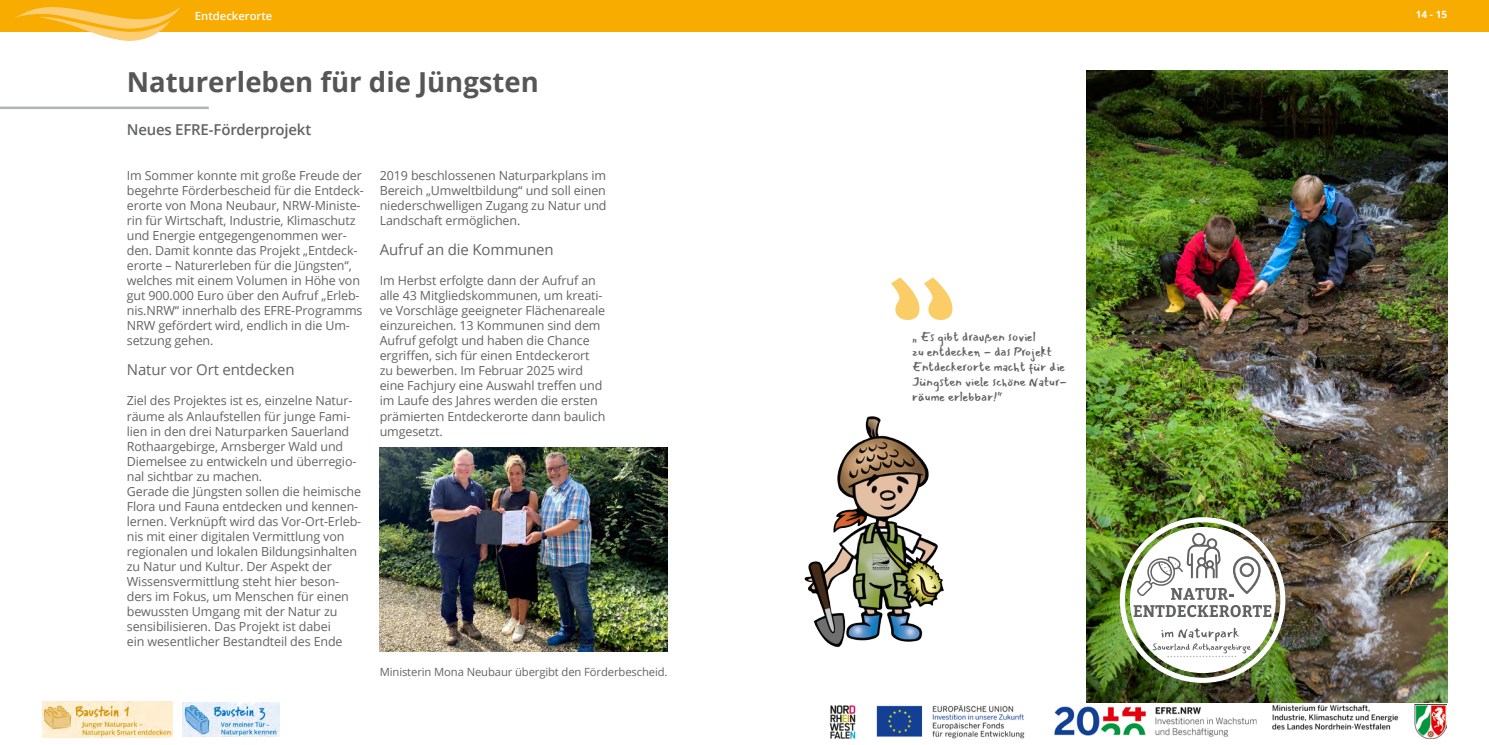
<style>
.page{position:relative;width:1489px;height:745px;background:#fff}
.page>*{position:absolute;margin:0;border:0;box-sizing:border-box;transform-origin:0 0}
.t1{font:700 27.5px "Open Sans";color:#555756}
.t2{font:15px "Open Sans";letter-spacing:-.01em;color:#626463}
.t3{font:600 15px "Open Sans";letter-spacing:-.015em;color:#626463}
.t4{font:12.5px/15px "Open Sans";letter-spacing:-.01em;color:#626463}
.t5{font:12.5px/15px "Mansalva";color:#626463}
.t6{font:11.25px "Open Sans";letter-spacing:-.01em;color:#626463}
.t7{font:600 11.25px "Open Sans";color:#fff}
.t8{font:700 10px "Open Sans";color:#fff}
</style>
<div class="page">
<div style="left:0;top:0;width:1488px;height:32px;background:#f9ac00"></div>
<hr style="left:0;top:106px;width:209px;height:3px;background:#b1b4b4">
<svg style="left:15px;top:7px;width:165px;height:34px"></svg>
<img style="left:380px;top:447px;width:287px;height:204px">
<img style="left:1086px;top:71px;width:360px;height:631px">
<img style="left:1119px;top:505px;width:166px;height:177px">
<img style="left:804px;top:416px;width:140px;height:232px">
<svg style="left:891px;top:277px;width:61px;height:43px"></svg>
<img style="left:43px;top:701px;width:129px;height:35px">
<img style="left:182px;top:702px;width:97px;height:34px">
<img style="left:876px;top:704px;width:149px;height:34px">
<img style="left:1054px;top:706px;width:203px;height:31px">
<img style="left:1272px;top:704px;width:174px;height:34px">
<img style="left:829px;top:705px;width:27px;height:34px">
<p class="t7" style="left:195px;top:9px;width:79px">Entdeckerorte</p>
<h1 class="t1" style="left:127px;top:62px;width:413px">Naturerleben für die Jüngsten</h1>
<p class="t3" style="left:127px;top:119px;width:186px">Neues EFRE-Förderprojekt</p>
<p class="t4" style="left:127px;top:168px;width:238px">Im Sommer konnte mit große Freude der begehrte Förderbescheid für die Entdeck&shy;erorte von Mona Neubaur, NRW-Ministe&shy;rin für Wirtschaft, Industrie, Klimaschutz und Energie entgegengenommen wer&shy;den. Damit konnte das Projekt „Entdeck&shy;erorte – Naturerleben für die Jüngsten“, welches mit einem Volumen in Höhe von gut 900.000 Euro über den Aufruf „Erleb&shy;nis.NRW“ innerhalb des EFRE-Programms NRW gefördert wird, endlich in die Um&shy;setzung gehen.</p>
<p class="t2" style="left:127px;top:359px;width:169px">Natur vor Ort entdecken</p>
<p class="t4" style="left:127px;top:393px;width:236px">Ziel des Projektes ist es, einzelne Natur&shy;räume als Anlaufstellen für junge Fami&shy;lien in den drei Naturparken Sauerland Rothaargebirge, Arnsberger Wald und Diemelsee zu entwickeln und überregio&shy;nal sichtbar zu machen.<br>Gerade die Jüngsten sollen die heimische Flora und Fauna entdecken und kennen&shy;lernen. Verknüpft wird das Vor-Ort-Erleb&shy;nis mit einer digitalen Vermittlung von regionalen und lokalen Bildungsinhalten zu Natur und Kultur. Der Aspekt der Wissensvermittlung steht hier beson&shy;ders im Fokus, um Menschen für einen bewussten Umgang mit der Natur zu sensibilisieren. Das Projekt ist dabei<br>ein wesentlicher Bestandteil des Ende</p>
<p class="t4" style="left:380px;top:168px;width:228px;text-align:justify">2019 beschlossenen Naturparkplans im Bereich „Umweltbildung“ und soll einen niederschwelligen Zugang zu Natur und Landschaft ermöglichen.</p>
<p class="t2" style="left:380px;top:239px;width:175px">Aufruf an die Kommunen</p>
<p class="t4" style="left:380px;top:273px;width:227px">Im Herbst erfolgte dann der Aufruf an alle 43 Mitgliedskommunen, um kreati&shy;ve Vorschläge geeigneter Flächenareale einzureichen. 13 Kommunen sind dem Aufruf gefolgt und haben die Chance ergriffen, sich für einen Entdeckerort zu bewerben. Im Februar 2025 wird eine Fachjury eine Auswahl treffen und im Laufe des Jahres werden die ersten prämierten Entdeckerorte dann baulich umgesetzt.</p>
<p class="t6" style="left:380px;top:663px;width:289px">Ministerin Mona Neubaur übergibt den Förderbescheid.</p>
<p class="t5" style="left:912px;top:329px;width:156px">„ Es gibt draußen soviel<br>zu entdecken - das Projekt<br>Entdeckerorte macht für die<br>Jüngsten viele schöne Natur&shy;räume erlebbar!“</p>
<p class="t8" style="left:1415px;top:8px;width:33px">14 - 15</p>
</div>
